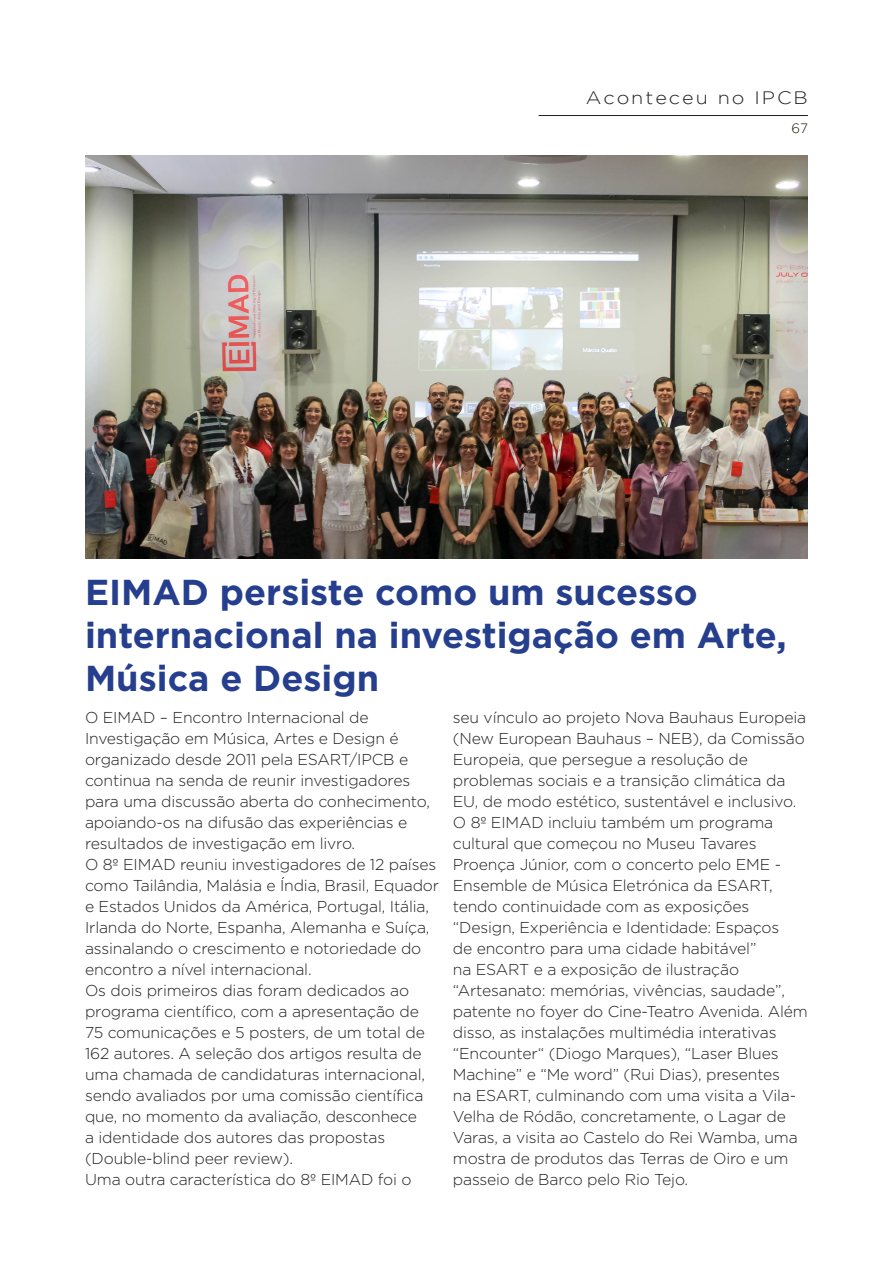
<style>
.page{position:relative;width:893px;height:1263px;background:#fff}
.page>*{position:absolute;margin:0;border:0;box-sizing:border-box;transform-origin:0 0}
.Texto{font:700 36px/43.2px "Gotham";color:#253f8e}
.Cabeçalho{font:300 18px "Gotham";letter-spacing:.1em;color:#231f20;scale:1.1 1}
.Texto-2{font:300 15.75px/21px "Gotham";letter-spacing:-.01em;color:#231f20}
.t1{font:300 13.5px "Gotham";color:#191a00}
</style>
<div class="page">
<hr style="left:539px;top:115px;width:269px;height:1px;background:#231f20">
<img style="left:85px;top:155px;width:723px;height:403px">
<p class="Cabeçalho" style="left:586px;top:88px;width:203px">Aconteceu no IPCB</p>
<p class="t1" style="left:791px;top:121px;width:18px">67</p>
<p class="Texto" style="left:85px;top:569px;width:703px">EIMAD persiste como um sucesso internacional na investigação em Arte,<br>Música e Design</p>
<p class="Texto-2" style="left:85px;top:707px;width:346px">O EIMAD – Encontro Internacional de Investigação em Música, Artes e Design é organizado desde 2011 pela ESART/IPCB e continua na senda de reunir investigadores para uma discussão aberta do conhecimento, apoiando-os na difusão das experiências e resultados de investigação em livro.</p>
<p class="Texto-2" style="left:85px;top:854px;width:356px">O 8º EIMAD reuniu investigadores de 12 países como Tailândia, Malásia e Índia, Brasil, Equador e Estados Unidos da América, Portugal, Itália, Irlanda do Norte, Espanha, Alemanha e Suíça, assinalando o crescimento e notoriedade do encontro a nível internacional.</p>
<p class="Texto-2" style="left:85px;top:980px;width:342px">Os dois primeiros dias foram dedicados ao programa científico, com a apresentação de 75 comunicações e 5 posters, de um total de 162 autores. A seleção dos artigos resulta de uma chamada de candidaturas internacional, sendo avaliados por uma comissão científica que, no momento da avaliação, desconhece a identidade dos autores das propostas (Double-blind peer review).</p>
<p class="Texto-2" style="left:85px;top:1169px;width:328px">Uma outra característica do 8º EIMAD foi o</p>
<p class="Texto-2" style="left:453px;top:707px;width:355px">seu vínculo ao projeto Nova Bauhaus Europeia (New European Bauhaus – NEB), da Comissão Europeia, que persegue a resolução de problemas sociais e a transição climática da EU, de modo estético, sustentável e inclusivo.</p>
<p class="Texto-2" style="left:453px;top:812px;width:357px">O 8º EIMAD incluiu também um programa cultural que começou no Museu Tavares Proença Júnior, com o concerto pelo EME - Ensemble de Música Eletrónica da ESART, tendo continuidade com as exposições “Design, Experiência e Identidade: Espaços<br>de encontro para uma cidade habitável”<br>na ESART e a exposição de ilustração “Artesanato: memórias, vivências, saudade”, patente no foyer do Cine-Teatro Avenida. Além disso, as instalações multimédia interativas “Encounter“ (Diogo Marques), “Laser Blues Machine” e “Me word” (Rui Dias), presentes<br>na ESART, culminando com uma visita a Vila-Velha de Ródão, concretamente, o Lagar de Varas, a visita ao Castelo do Rei Wamba, uma mostra de produtos das Terras de Oiro e um passeio de Barco pelo Rio Tejo.</p>
</div>
